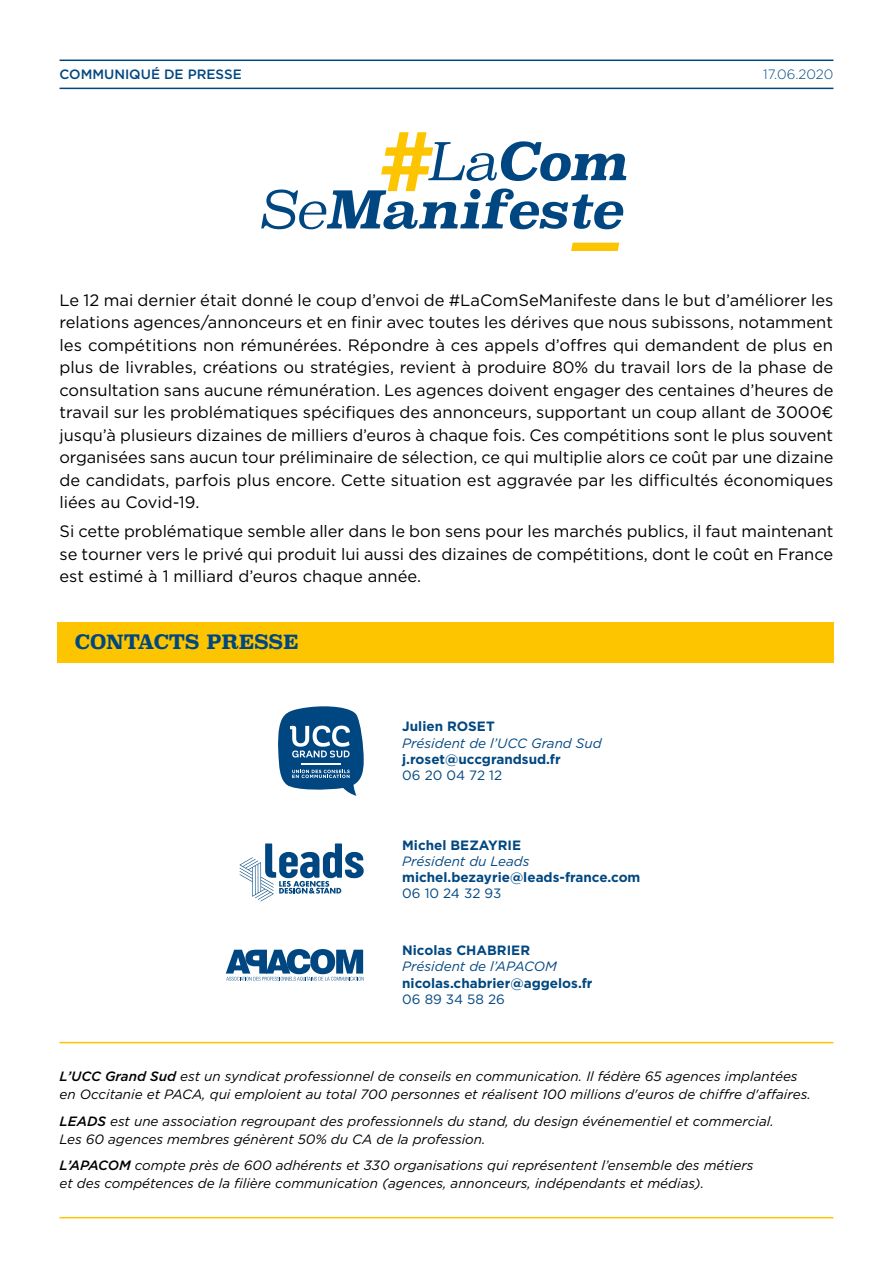
<style>
.page{position:relative;width:893px;height:1263px;background:#fff}
.page>*{position:absolute;margin:0;border:0;box-sizing:border-box;transform-origin:0 0}
.t1{font:700 19.5px "Superclarendon";color:#004781}
.t2{font:16.5px/22.5px "Gotham";color:#000;text-align:justify}
.t3{font:italic 13.5px/18px "Gotham";color:#000}
.t4{font:700 13.5px "Gotham";color:#004781}
.t5{font:italic 13.5px "Gotham";color:#004781}
.t6{font:13.5px "Gotham";color:#004781}
.t7{font:500 13.5px "Gotham";color:#004781}
.t8{font:300 13.5px "Gotham";color:#004781}
.s1{font-weight:500}
</style>
<div class="page">
<div style="left:57px;top:621px;width:776px;height:41px;background:#fdc500"></div>
<hr style="left:60px;top:88px;width:773px;height:1px;background:#004781">
<hr style="left:60px;top:60px;width:773px;height:1px;background:#004781">
<svg style="left:571px;top:243px;width:48px;height:8px"></svg>
<svg style="left:261px;top:132px;width:365px;height:97px"></svg>
<hr style="left:60px;top:1217px;width:773px;height:1px;background:#fdc500">
<hr style="left:60px;top:1042px;width:773px;height:1px;background:#fdc500">
<svg style="left:278px;top:706px;width:86px;height:90px"></svg>
<hr style="left:301px;top:763px;width:40px;height:1px;background:#fff">
<svg style="left:240px;top:843px;width:124px;height:58px"></svg>
<svg style="left:226px;top:949px;width:138px;height:32px"></svg>
<p class="t7" style="left:60px;top:65px;width:184px">COMMUNIQUÉ DE PRESSE</p>
<p class="t8" style="left:763px;top:66px;width:72px">17.06.2020</p>
<p class="t2" style="left:60px;top:288px;width:775px">Le 12 mai dernier était donné le coup d’envoi de #LaComSeManifeste dans le but d’améliorer les relations agences/annonceurs et en finir avec toutes les dérives que nous subissons, notamment les compétitions non rémunérées. Répondre à ces appels d’offres qui demandent de plus en plus de livrables, créations ou stratégies, revient à produire 80% du travail lors de la phase de consultation sans aucune rémunération. Les agences doivent engager des centaines d’heures de travail sur les problématiques spécifiques des annonceurs, supportant un coup allant de 3000€ jusqu’à plusieurs dizaines de milliers d’euros à chaque fois. Ces compétitions sont le plus souvent organisées sans aucun tour préliminaire de sélection, ce qui multiplie alors ce coût par une dizaine de candidats, parfois plus encore. Cette situation est aggravée par les difficultés économiques liées au Covid-19.</p>
<p class="t2" style="left:60px;top:520px;width:775px">Si cette problématique semble aller dans le bon sens pour les marchés publics, il faut maintenant se tourner vers le privé qui produit lui aussi des dizaines de compétitions, dont le coût en France est estimé à 1 milliard d’euros chaque année.</p>
<p class="t1" style="left:75px;top:628px;width:226px">CONTACTS PRESSE</p>
<p class="t4" style="left:402px;top:717px;width:94px">Julien ROSET</p>
<p class="t5" style="left:402px;top:734px;width:201px">Président de l’UCC Grand Sud</p>
<p class="t4" style="left:402px;top:750px;width:160px">j.roset@uccgrandsud.fr</p>
<p class="t6" style="left:402px;top:766px;width:101px">06 20 04 72 12</p>
<p class="t4" style="left:402px;top:836px;width:120px">Michel BEZAYRIE</p>
<p class="t5" style="left:402px;top:852px;width:129px">Président du Leads</p>
<p class="t4" style="left:402px;top:868px;width:240px">michel.bezayrie@leads-france.com</p>
<p class="t6" style="left:402px;top:885px;width:101px">06 10 24 32 93</p>
<p class="t4" style="left:402px;top:941px;width:129px">Nicolas CHABRIER</p>
<p class="t5" style="left:402px;top:958px;width:156px">Président de l’APACOM</p>
<p class="t4" style="left:402px;top:974px;width:192px">nicolas.chabrier@aggelos.fr</p>
<p class="t6" style="left:402px;top:990px;width:104px">06 89 34 58 26</p>
<p class="t3" style="left:60px;top:1067px;width:753px"><span class="s1">L’UCC Grand Sud</span> est un syndicat professionnel de conseils en communication. Il fédère 65 agences implantées en Occitanie et PACA, qui emploient au total 700 personnes et réalisent 100 millions d'euros de chiffre d'affaires.</p>
<p class="t3" style="left:60px;top:1112px;width:716px"><span class="s1">LEADS</span> est une association regroupant des professionnels du stand, du design événementiel et commercial.<br>Les 60 agences membres génèrent 50% du CA de la profession.</p>
<p class="t3" style="left:60px;top:1156px;width:695px"><span class="s1">L’APACOM</span> compte près de 600 adhérents et 330 organisations qui représentent l’ensemble des métiers et des compétences de la filière communication (agences, annonceurs, indépendants et médias).</p>
</div>
